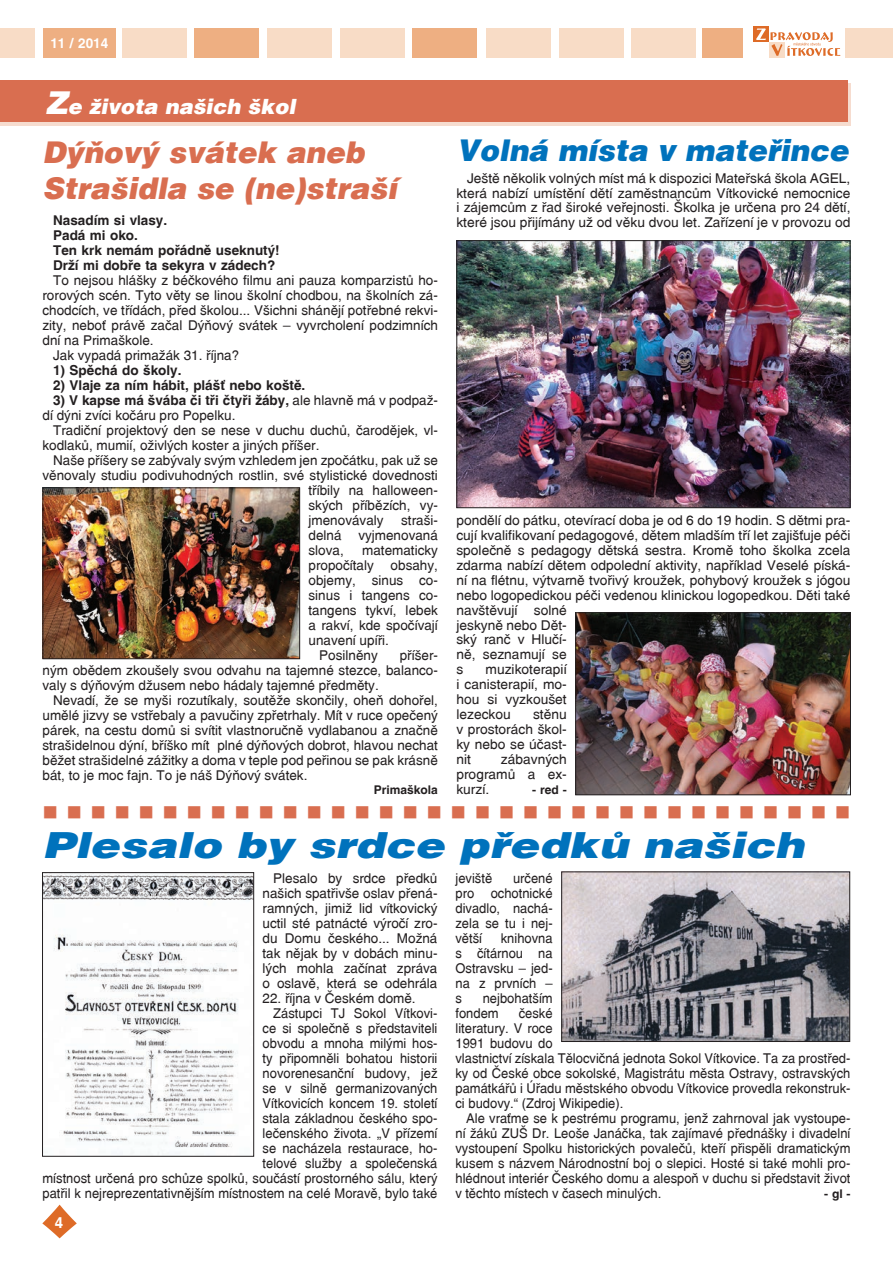
<style>
.page{position:relative;width:893px;height:1263px;background:#fff}
.page>*{position:absolute;margin:0;border:0;box-sizing:border-box;transform-origin:0 0}
.t1{font:italic 900 36px "Switzerland";color:#0072bc;scale:1.24 1}
.t2{font:italic 900 31.5px "Helvetica CE";color:#fff}
.t3{font:italic 900 30px/36px "Switzerland";color:#d96e50}
.t4{font:italic 900 30px "Switzerland";color:#0072bc}
.t5{font:21px "Wingdings";color:#d96e50}
.t6{font:italic 900 21px "Switzerland";color:#fff}
.t7{font:700 15px "Switzerland";color:#fff}
.t8{font:13.5px/15px "Switzerland";color:#231f20;text-align:justify}
.t9{font:13.5px/15px "Switzerland";color:#231f20;text-align:justify;scale:.96 1}
.t10{font:700 13.5px/15px "Switzerland";color:#231f20}
.t11{font:700 13.5px "Switzerland";color:#fff}
.t12{font:700 12px "Switzerland";color:#231f20}
.s1{font-size:31.5px}
.s2{font-weight:700}
</style>
<div class="page">
<svg style="left:42px;top:1205px;width:35px;height:33px"></svg>
<div style="left:486px;top:28px;width:65px;height:29px;background:#f8dcc6"></div>
<div style="left:559px;top:28px;width:65px;height:29px;background:#f8dcc6"></div>
<div style="left:631px;top:28px;width:65px;height:29px;background:#f8dcc6"></div>
<div style="left:267px;top:28px;width:65px;height:29px;background:#f8dcc6"></div>
<div style="left:340px;top:28px;width:65px;height:29px;background:#f8dcc6"></div>
<div style="left:195px;top:28px;width:64px;height:29px;background:#eeaf82"></div>
<div style="left:0;top:28px;width:35px;height:30px;background:#f8dcc6"></div>
<div style="left:412px;top:28px;width:65px;height:29px;background:#eeaf82"></div>
<div style="left:702px;top:28px;width:41px;height:29px;background:#eeaf82"></div>
<div style="left:845px;top:28px;width:48px;height:29px;background:#f8dcc6"></div>
<div style="left:43px;top:28px;width:72px;height:29px;background:#eeaf82"></div>
<div style="left:122px;top:29px;width:65px;height:29px;background:#f8dcc6"></div>
<div style="left:753px;top:27px;width:16px;height:15px;background:#de6b27"></div>
<div style="left:769px;top:42px;width:15px;height:16px;background:#f8dcc6"></div>
<svg style="left:756px;top:28px;width:84px;height:28px"></svg>
<div style="left:0;top:83px;width:850px;height:43px;background:#f6dccf"></div>
<div style="left:0;top:81px;width:847px;height:41px;background:#d96e50"></div>
<img style="left:45px;top:489px;width:253px;height:168px">
<div style="left:43px;top:487px;width:257px;height:172px;border:1px solid #231f20"></div>
<img style="left:44px;top:874px;width:208px;height:280px">
<div style="left:42px;top:872px;width:212px;height:285px;border:1px solid #231f20"></div>
<img style="left:563px;top:873px;width:285px;height:167px">
<div style="left:561px;top:871px;width:289px;height:171px;border:1px solid #231f20"></div>
<img style="left:458px;top:242px;width:390px;height:264px">
<div style="left:456px;top:240px;width:394px;height:268px;border:1px solid #231f20"></div>
<img style="left:577px;top:614px;width:272px;height:179px">
<div style="left:575px;top:612px;width:276px;height:183px;border:1px solid #231f20"></div>
<p class="t11" style="left:50px;top:35px;width:59px">11 / 2014</p>
<h2 class="t2" style="left:44px;top:83px;width:19px">V</h2>
<h3 class="t6" style="left:45px;top:94px;width:252px"><span class="s1">Z</span>e života našich škol</h3>
<h3 class="t3" style="left:43px;top:135px;width:356px">Dýňový svátek aneb<br>Strašidla se (ne)straší</h3>
<p class="t10" style="left:53px;top:213px;width:228px">Nasadím si vlasy.<br>Padá mi oko.<br>Ten krk nemám pořádně useknutý!<br>Drží mi dobře ta sekyra v zádech?</p>
<p class="t8" style="left:53px;top:273px;width:386px">To nejsou hlášky z béčkového filmu ani pauza komparzistů ho-</p>
<p class="t8" style="left:43px;top:288px;width:397px">rorových scén. Tyto věty se linou školní chodbou, na školních zá-</p>
<p class="t8" style="left:43px;top:303px;width:397px">chodcích, ve třídách, před školou... Všichni shánějí potřebné rekvi-</p>
<p class="t8" style="left:43px;top:318px;width:397px">zity, neboť právě začal Dýňový svátek – vyvrcholení podzimních</p>
<p class="t8" style="left:43px;top:333px;width:113px">dní na Primaškole.</p>
<p class="t8" style="left:53px;top:348px;width:188px">Jak vypadá primažák 31. října?</p>
<p class="t10" style="left:53px;top:363px;width:130px">1) Spěchá do školy.</p>
<p class="t10" style="left:53px;top:378px;width:254px">2) Vlaje za ním hábit, plášť nebo koště.</p>
<p class="t8" style="left:43px;top:393px;width:397px;text-indent:11px"><span class="s2">3) V kapse má švába či tři čtyři žáby,</span> ale hlavně má v podpaž&shy;dí dýni zvíci kočáru pro Popelku.</p>
<p class="t8" style="left:43px;top:423px;width:397px;text-indent:11px">Tradiční projektový den se nese v duchu duchů, čarodějek, vl&shy;kodlaků, mumií, oživlých koster a jiných příšer.</p>
<p class="t8" style="left:53px;top:453px;width:386px">Naše příšery se zabývaly svým vzhledem jen zpočátku, pak už se</p>
<p class="t8" style="left:43px;top:468px;width:397px">věnovaly studiu podivuhodných rostlin, své stylistické dovednosti</p>
<p class="t8" style="left:309px;top:483px;width:131px">tříbily na halloween-</p>
<p class="t8" style="left:309px;top:498px;width:131px">ských příbězích, vy-</p>
<p class="t8" style="left:309px;top:513px;width:77px">jmenovávaly</p>
<p class="t8" style="left:309px;top:513px;width:131px;text-indent:93px">straši&shy;delná vyjmenovaná slova,</p>
<p class="t8" style="left:362px;top:543px;width:77px">matematicky</p>
<p class="t8" style="left:309px;top:558px;width:131px">propočítaly obsahy,</p>
<p class="t8" style="left:309px;top:573px;width:131px">objemy, sinus co-</p>
<p class="t8" style="left:309px;top:588px;width:131px">sinus i tangens co-</p>
<p class="t8" style="left:309px;top:603px;width:131px">tangens tykví, lebek</p>
<p class="t8" style="left:309px;top:618px;width:131px">a rakví, kde spočívají</p>
<p class="t8" style="left:309px;top:633px;width:82px">unavení upíři.</p>
<p class="t8" style="left:319px;top:648px;width:60px">Posilněny</p>
<p class="t8" style="left:42px;top:648px;width:397px;text-indent:357px">příšer&shy;ným obědem zkoušely svou odvahu na tajemné stezce, balanco&shy;valy s dýňovým džusem nebo hádaly tajemné předměty.</p>
<p class="t8" style="left:42px;top:693px;width:397px;text-indent:11px">Nevadí, že se myši rozutíkaly, soutěže skončily, oheň dohořel, umělé jizvy se vstřebaly a pavučiny zpřetrhaly. Mít v ruce opečený párek, na cestu domů si svítit vlastnoručně vydlabanou a značně strašidelnou dýní, bříško mít plné dýňových dobrot, hlavou nechat běžet strašidelné zážitky a doma v teple pod peřinou se pak krásně bát, to je moc fajn. To je náš Dýňový svátek.</p>
<p class="t12" style="left:374px;top:782px;width:66px">Primaškola</p>
<h3 class="t4" style="left:456px;top:133px;width:393px">Volná místa v mateřince</h3>
<p class="t8" style="left:456px;top:170px;width:396px;text-indent:11px">Ještě několik volných míst má k dispozici Mateřská škola AGEL, která nabízí umístění dětí zaměstnancům Vítkovické nemocnice i zájemcům z řad široké veřejnosti. Školka je určena pro 24 dětí, které jsou přijímány už od věku dvou let. Zařízení je v provozu od</p>
<p class="t8" style="left:456px;top:513px;width:396px;text-align:left">pondělí do pátku, otevírací doba je od 6 do 19 hodin. S dětmi pra&shy;cují kvalifikovaní pedagogové, dětem mladším tří let zajišťuje péči společně s pedagogy dětská sestra. Kromě toho školka zcela zdarma nabízí dětem odpolední aktivity, například Veselé píská&shy;ní na flétnu, výtvarně tvořivý kroužek, pohybový kroužek s jógou nebo logopedickou péči vedenou klinickou logopedkou. Děti také navštěvují solné<br>jeskyně nebo Dět-<br>ský ranč v Hlučí-<br>ně, seznamují se<br>s</p>
<p class="t8" style="left:456px;top:662px;width:112px;text-indent:29px">muzikoterapií i canisterapií, mo&shy;hou si vyzkoušet lezeckou</p>
<p class="t8" style="left:456px;top:707px;width:112px;text-indent:77px">stěnu v prostorách škol&shy;ky nebo se účast&shy;nit</p>
<p class="t8" style="left:456px;top:751px;width:112px;text-indent:44px">zábavných programů a ex&shy;kurzí.</p>
<p class="t12" style="left:532px;top:782px;width:36px">- red -</p>
<h3 class="t5" style="left:43px;top:801px;width:809px">■■■■■■■■■■■■■■■■■■■■■■■■■■■■■■■■■■</h3>
<h1 class="t1" style="left:43px;top:823px;width:616px">Plesalo by srdce předků našich</h1>
<p class="t8" style="left:263px;top:870px;width:176px;text-indent:11px">Plesalo by srdce předků našich spatřivše oslav přená&shy;ramných, jimiž lid vítkovický uctil sté patnácté výročí zro&shy;du Domu českého... Možná tak nějak by v dobách minu&shy;lých mohla začínat zpráva o oslavě, která se odehrála</p>
<p class="t8" style="left:263px;top:990px;width:155px">22. října v Českém domě.</p>
<p class="t9" style="left:273px;top:1005px;width:173px">Zástupci TJ Sokol Vítkovi-</p>
<p class="t9" style="left:263px;top:1020px;width:184px">ce si společně s představiteli</p>
<p class="t9" style="left:263px;top:1035px;width:184px">obvodu a mnoha milými hos-</p>
<p class="t9" style="left:263px;top:1050px;width:184px">ty připomněli bohatou historii</p>
<p class="t9" style="left:263px;top:1065px;width:184px">novorenesanční budovy, jež</p>
<p class="t9" style="left:263px;top:1080px;width:184px">se v silně germanizovaných</p>
<p class="t9" style="left:263px;top:1095px;width:184px">Vítkovicích koncem 19. století</p>
<p class="t9" style="left:263px;top:1110px;width:184px">stala základnou českého spo-</p>
<p class="t9" style="left:263px;top:1125px;width:184px">lečenského života. „V přízemí</p>
<p class="t9" style="left:263px;top:1140px;width:184px">se nacházela restaurace, ho-</p>
<p class="t9" style="left:263px;top:1155px;width:184px">telové služby a společenská</p>
<p class="t9" style="left:43px;top:1170px;width:413px">místnost určená pro schůze spolků, součástí prostorného sálu, který</p>
<p class="t9" style="left:43px;top:1185px;width:413px">patřil k nejreprezentativnějším místnostem na celé Moravě, bylo také</p>
<p class="t7" style="left:55px;top:1213px;width:10px">4</p>
<p class="t9" style="left:455px;top:870px;width:40px">jeviště</p>
<p class="t9" style="left:455px;top:870px;width:103px;text-indent:58px">určené pro ochotnické divadlo, nachá&shy;zela se tu i nej&shy;větší</p>
<p class="t9" style="left:455px;top:930px;width:103px;text-indent:45px">knihovna s čítárnou na Ostravsku – jed&shy;na z prvních – s</p>
<p class="t9" style="left:455px;top:990px;width:103px;text-indent:27px">nejbohatším fondem</p>
<p class="t9" style="left:455px;top:1005px;width:413px;text-align:left;text-indent:63px">české<br>literatury. V roce<br>1991 budovu do<br>vlastnictví získala Tělocvičná jednota Sokol Vítkovice. Ta za prostřed&shy;ky od České obce sokolské, Magistrátu města Ostravy, ostravských památkářů i Úřadu městského obvodu Vítkovice provedla rekonstruk&shy;ci budovy.“ (Zdroj Wikipedie).</p>
<p class="t9" style="left:455px;top:1110px;width:413px;text-indent:11px">Ale vraťme se k pestrému programu, jenž zahrnoval jak vystoupe&shy;ní žáků ZUŠ Dr. Leoše Janáčka, tak zajímavé přednášky i divadelní vystoupení Spolku historických povalečů, kteří přispěli dramatickým kusem s názvem Národnostní boj o slepici. Hosté si také mohli pro&shy;hlédnout interiér Českého domu a alespoň v duchu si představit život v těchto místech v časech minulých.</p>
<p class="t12" style="left:824px;top:1186px;width:28px">- gl -</p>
</div>
